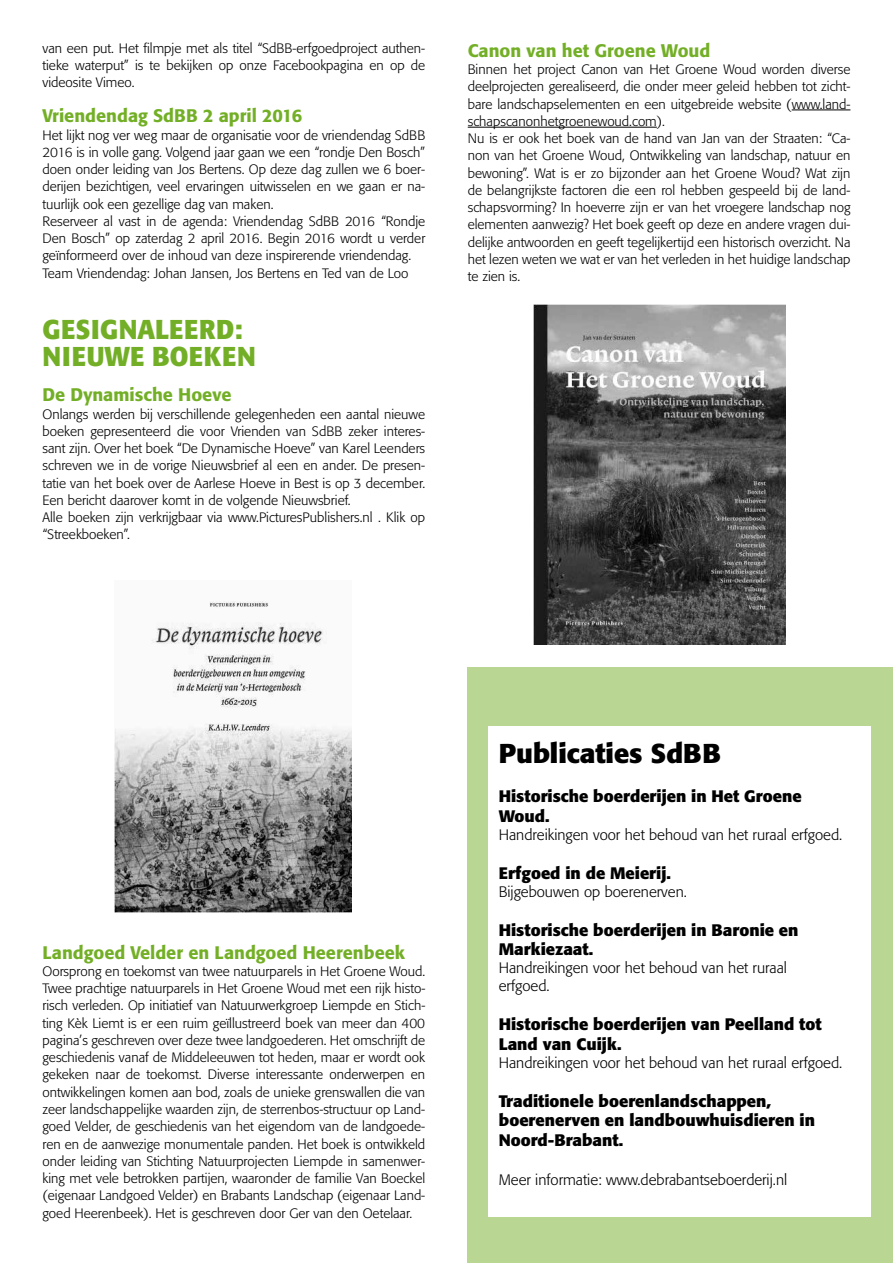
<style>
.page{position:relative;width:893px;height:1263px;background:#fff}
.page>*{position:absolute;margin:0;border:0;box-sizing:border-box;transform-origin:0 0}
.t1{font:700 27px/27px "Formata";letter-spacing:.02em;color:#73af26;scale:.95 1}
.t2{font:700 27px "Formata";color:#000}
.t3{font:500 18px "Formata";color:#73af26}
.t4{font:700 16.5px/19.5px "Formata";color:#000}
.t5{font:300 15px/18px "Formata";color:#000}
.t6{font:300 13.5px/17.2px "Formata";color:#000}
</style>
<div class="page">
<div style="left:468px;top:668px;width:425px;height:595px;background:#b9d792"></div>
<div style="left:488px;top:726px;width:383px;height:490px;background:#fff"></div>
<hr style="left:792px;top:110px;width:58px;height:1px;background:#000">
<hr style="left:468px;top:127px;width:189px;height:1px;background:#000">
<img style="left:115px;top:601px;width:236px;height:311px">
<img style="left:534px;top:304px;width:251px;height:340px">
<p class="t6" style="left:43px;top:39px;width:384px;text-align:justify">van een put. Het filmpje met als titel “SdBB-erfgoedproject authen&shy;tieke waterput” is te bekijken op onze Facebookpagina en op de videosite Vimeo.</p>
<h2 class="t3" style="left:43px;top:105px;width:261px">Vriendendag SdBB 2 april 2016</h2>
<p class="t6" style="left:43px;top:126px;width:384px">Het lijkt nog ver weg maar de organisatie voor de vriendendag SdBB 2016 is in volle gang. Volgend jaar gaan we een “rondje Den Bosch” doen onder leiding van Jos Bertens. Op deze dag zullen we 6 boer&shy;derijen bezichtigen, veel ervaringen uitwisselen en we gaan er na&shy;tuurlijk ook een gezellige dag van maken.<br>Reserveer al vast in de agenda: Vriendendag SdBB 2016 “Rondje Den Bosch” op zaterdag 2 april 2016. Begin 2016 wordt u verder geïnformeerd over de inhoud van deze inspirerende vriendendag.<br>Team Vriendendag: Johan Jansen, Jos Bertens en Ted van de Loo</p>
<h1 class="t1" style="left:43px;top:316px;width:226px">GESIGNALEERD:<br>NIEUWE BOEKEN</h1>
<h2 class="t3" style="left:43px;top:384px;width:190px">De Dynamische Hoeve</h2>
<p class="t6" style="left:43px;top:405px;width:384px">Onlangs werden bij verschillende gelegenheden een aantal nieuwe boeken gepresenteerd die voor Vrienden van SdBB zeker interes&shy;sant zijn. Over het boek “De Dynamische Hoeve” van Karel Leenders schreven we in de vorige Nieuwsbrief al een en ander. De presen&shy;tatie van het boek over de Aarlese Hoeve in Best is op 3 december.<br>Een bericht daarover komt in de volgende Nieuwsbrief.<br>Alle boeken zijn verkrijgbaar via www.PicturesPublishers.nl . Klik op “Streekboeken”.</p>
<h2 class="t3" style="left:468px;top:39px;width:244px">Canon van het Groene Woud</h2>
<p class="t6" style="left:468px;top:61px;width:384px">Binnen het project Canon van Het Groene Woud worden diverse deelprojecten gerealiseerd, die onder meer geleid hebben tot zicht&shy;bare landschapselementen en een uitgebreide website (www.land&shy;schapscanonhetgroenewoud.com).<br>Nu is er ook het boek van de hand van Jan van der Straaten: “Ca&shy;non van het Groene Woud, Ontwikkeling van landschap, natuur en bewoning”. Wat is er zo bijzonder aan het Groene Woud? Wat zijn de belangrijkste factoren die een rol hebben gespeeld bij de land&shy;schapsvorming? In hoeverre zijn er van het vroegere landschap nog elementen aanwezig? Het boek geeft op deze en andere vragen dui&shy;delijke antwoorden en geeft tegelijkertijd een historisch overzicht. Na het lezen weten we wat er van het verleden in het huidige landschap te zien is.</p>
<h2 class="t3" style="left:43px;top:941px;width:364px">Landgoed Velder en Landgoed Heerenbeek</h2>
<p class="t6" style="left:43px;top:963px;width:384px;text-align:justify">Oorsprong en toekomst van twee natuurparels in Het Groene Woud.<br>Twee prachtige natuurparels in Het Groene Woud met een rijk histo&shy;risch verleden. Op initiatief van Natuurwerkgroep Liempde en Stich&shy;ting Kèk Liemt is er een ruim geïllustreerd boek van meer dan 400 pagina’s geschreven over deze twee landgoederen. Het omschrijft de geschiedenis vanaf de Middeleeuwen tot heden, maar er wordt ook gekeken naar de toekomst. Diverse interessante onderwerpen en ontwikkelingen komen aan bod, zoals de unieke grenswallen die van zeer landschappelijke waarden zijn, de sterrenbos-structuur op Land&shy;goed Velder, de geschiedenis van het eigendom van de landgoede&shy;ren en de aanwezige monumentale panden. Het boek is ontwikkeld onder leiding van Stichting Natuurprojecten Liempde in samenwer&shy;king met vele betrokken partijen, waaronder de familie Van Boeckel (eigenaar Landgoed Velder) en Brabants Landschap (eigenaar Land&shy;goed Heerenbeek). Het is geschreven door Ger van den Oetelaar.</p>
<h1 class="t2" style="left:499px;top:737px;width:224px">Publicaties SdBB</h1>
<p class="t4" style="left:499px;top:786px;width:304px">Historische boerderijen in Het Groene<br>Woud.</p>
<p class="t5" style="left:499px;top:826px;width:345px">Handreikingen voor het behoud van het ruraal erfgoed.</p>
<p class="t4" style="left:499px;top:863px;width:174px">Erfgoed in de Meierij.</p>
<p class="t5" style="left:499px;top:883px;width:190px">Bijgebouwen op boerenerven.</p>
<p class="t4" style="left:499px;top:920px;width:301px">Historische boerderijen in Baronie en<br>Markiezaat.</p>
<p class="t5" style="left:499px;top:959px;width:290px">Handreikingen voor het behoud van het ruraal erfgoed.</p>
<p class="t4" style="left:499px;top:1014px;width:324px">Historische boerderijen van Peelland tot<br>Land van Cuijk.</p>
<p class="t5" style="left:499px;top:1054px;width:345px">Handreikingen voor het behoud van het ruraal erfgoed.</p>
<p class="t4" style="left:499px;top:1091px;width:318px">Traditionele boerenlandschappen, boerenerven en landbouwhuisdieren in<br>Noord-Brabant.</p>
<p class="t5" style="left:499px;top:1171px;width:290px">Meer informatie: www.debrabantseboerderij.nl</p>
</div>
